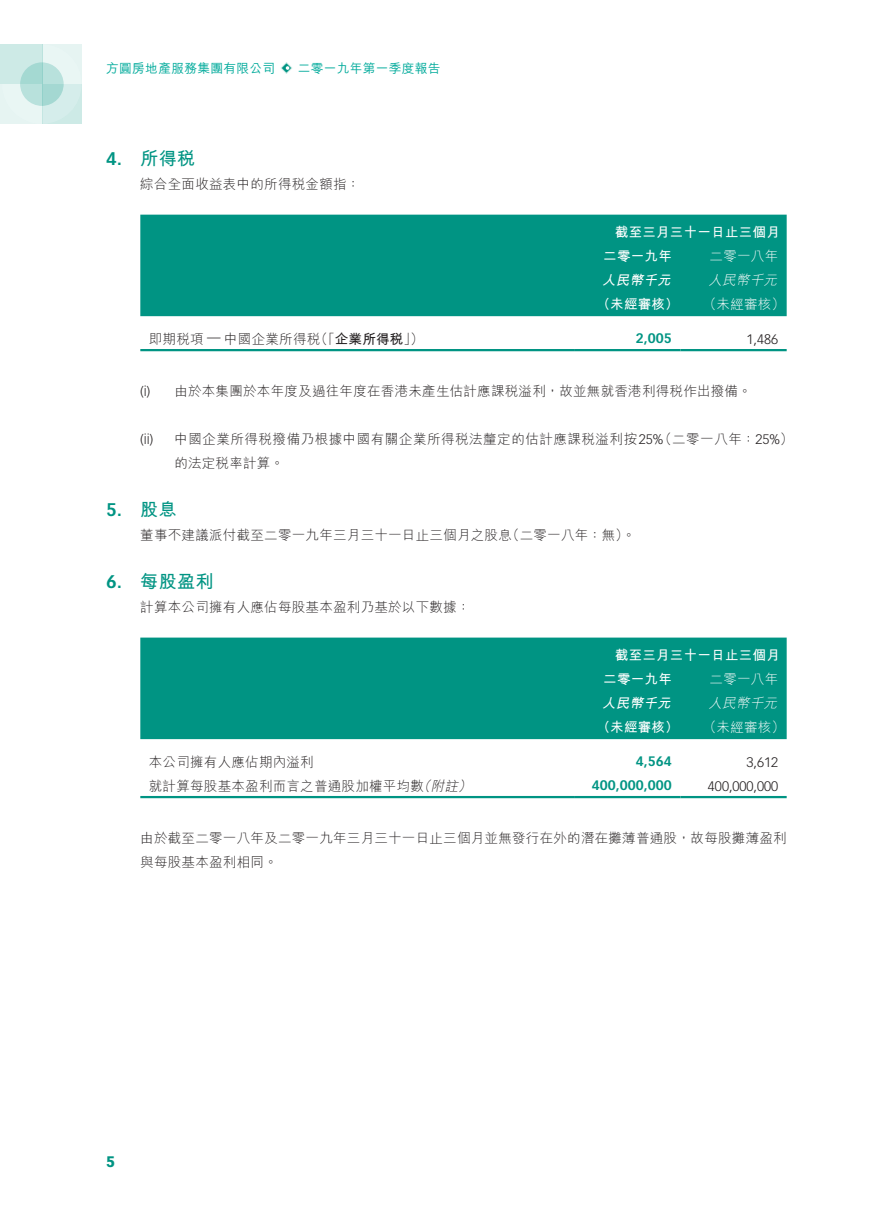
<style>
.page{position:relative;width:893px;height:1212px;background:#fff}
.page>*{position:absolute;margin:0;border:0;box-sizing:border-box;transform-origin:0 0}
.t1{font:700 18px "M Hei HK";letter-spacing:.02em;color:#009483}
.t2{font:700 18px "Vectora LT Std";color:#009483}
.t3{font:900 15px "Vectora LT Std";color:#009483}
.t4{font:300 13.5px/24px "M Hei HK";letter-spacing:.02em;color:#231f20}
.t5{font:300 13.5px/24px "M Hei HK";letter-spacing:.04em;color:#231f20}
.t6{font:700 13.5px/24px "M Hei HK";letter-spacing:.02em;color:#fff}
.t7{font:300 13.5px "Vectora LT Std";color:#231f20}
.t8{font:300 13.5px "M Hei HK";letter-spacing:.02em;color:#fff}
.t9{font:700 13.5px "Vectora LT Std";color:#009483}
.t10{font:italic 700 13.5px "M Hei HK";color:#fff}
.t11{font:italic 300 13.5px "M Hei HK";color:#fff}
.t12{font:500 12.75px "M Hei HK";letter-spacing:.02em;color:#00aa9b}
.s1{font-family:"Vectora LT Std"}
.s2{font-weight:700}
.s3{font-family:"M Hei HK"}
.s4{font-style:italic}
</style>
<div class="page">
<svg style="left:281px;top:63px;width:11px;height:10px"></svg>
<div style="left:281px;top:63px;width:11px;height:10px;border:1px solid #cceae5;border-radius:5px"></div>
<svg style="left:286px;top:66px;width:3px;height:4px"></svg>
<div style="left:42px;top:84px;width:40px;height:39px;background:#cdeae6"></div>
<div style="left:0;top:84px;width:42px;height:39px;background:#e6f4f2"></div>
<div style="left:42px;top:44px;width:40px;height:40px;background:#e6f4f2"></div>
<svg style="left:11px;top:53px;width:62px;height:62px"></svg>
<div style="left:2px;top:44px;width:80px;height:80px;border:18px solid #fff;border-radius:50%"></div>
<svg style="left:0;top:44px;width:42px;height:40px;background:#c3e6e1"></svg>
<div style="left:140px;top:215px;width:647px;height:101px;background:#009483"></div>
<hr style="left:140px;top:349px;width:434px;height:2px;background:#009483">
<hr style="left:574px;top:349px;width:106px;height:2px;background:#009483">
<hr style="left:680px;top:349px;width:107px;height:2px;background:#009483">
<div style="left:140px;top:637px;width:647px;height:102px;background:#009483"></div>
<hr style="left:140px;top:796px;width:434px;height:2px;background:#009483">
<hr style="left:574px;top:796px;width:106px;height:2px;background:#009483">
<hr style="left:680px;top:796px;width:107px;height:2px;background:#009483">
<p class="t12" style="left:106px;top:59px;width:170px">方圓房地產服務集團有限公司</p>
<p class="t12" style="left:298px;top:59px;width:144px">二零一九年第一季度報告</p>
<h1 class="t1" style="left:106px;top:145px;width:90px"><span class="s1">4.</span> 所得稅</h1>
<p class="t4" style="left:140px;top:172px;width:221px">綜合全面收益表中的所得稅金額指：</p>
<p class="t6" style="left:603px;top:219px;width:178px;text-indent:12px">截至三月三十一日止三個月二零一九年</p>
<p class="t8" style="left:710px;top:249px;width:70px">二零一八年</p>
<p class="t10" style="left:602px;top:270px;width:74px">人民幣千元</p>
<p class="t11" style="left:708px;top:273px;width:73px">人民幣千元</p>
<p class="t6" style="left:597px;top:291px;width:83px">（未經審核）</p>
<p class="t8" style="left:703px;top:297px;width:83px">（未經審核）</p>
<p class="t4" style="left:149px;top:327px;width:276px">即期稅項 <span class="s1">—</span> 中國企業所得稅（「<span class="s2">企業所得稅</span>」）</p>
<p class="t9" style="left:636px;top:330px;width:37px">2,005</p>
<p class="t7" style="left:747px;top:331px;width:33px">1,486</p>
<p class="t4" style="left:140px;top:379px;width:613px"><span class="s1">(i)</span> 由於本集團於本年度及過往年度在香港未產生估計應課稅溢利，故並無就香港利得稅作出撥備。</p>
<p class="t7" style="left:140px;top:431px;width:15px">(ii)</p>
<p class="t5" style="left:174px;top:427px;width:621px">中國企業所得稅撥備乃根據中國有關企業所得稅法釐定的估計應課稅溢利按<span class="s1">25%</span>（二零一八年：<span class="s1">25%</span>）的法定稅率計算。</p>
<h1 class="t2" style="left:106px;top:498px;width:72px">5. <span class="s3">股息</span></h1>
<p class="t4" style="left:140px;top:523px;width:497px">董事不建議派付截至二零一九年三月三十一日止三個月之股息（二零一八年：無）。</p>
<h1 class="t1" style="left:106px;top:568px;width:109px"><span class="s1">6.</span> 每股盈利</h1>
<p class="t4" style="left:140px;top:595px;width:331px">計算本公司擁有人應佔每股基本盈利乃基於以下數據：</p>
<p class="t6" style="left:603px;top:642px;width:178px;text-indent:12px">截至三月三十一日止三個月二零一九年</p>
<p class="t8" style="left:710px;top:672px;width:70px">二零一八年</p>
<p class="t10" style="left:602px;top:693px;width:74px">人民幣千元</p>
<p class="t11" style="left:708px;top:696px;width:73px">人民幣千元</p>
<p class="t6" style="left:597px;top:714px;width:83px">（未經審核）</p>
<p class="t8" style="left:703px;top:720px;width:83px">（未經審核）</p>
<p class="t4" style="left:149px;top:750px;width:166px">本公司擁有人應佔期內溢利</p>
<p class="t9" style="left:636px;top:753px;width:37px">4,564</p>
<p class="t7" style="left:747px;top:754px;width:33px">3,612</p>
<p class="t4" style="left:149px;top:774px;width:327px">就計算每股基本盈利而言之普通股加權平均數<span class="s4">（附註）</span></p>
<p class="t9" style="left:592px;top:777px;width:81px">400,000,000</p>
<p class="t7" style="left:708px;top:778px;width:72px">400,000,000</p>
<p class="t4" style="left:140px;top:826px;width:648px">由於截至二零一八年及二零一九年三月三十一日止三個月並無發行在外的潛在攤薄普通股，故每股攤薄盈利與每股基本盈利相同。</p>
<p class="t3" style="left:106px;top:1152px;width:10px">5</p>
</div>
